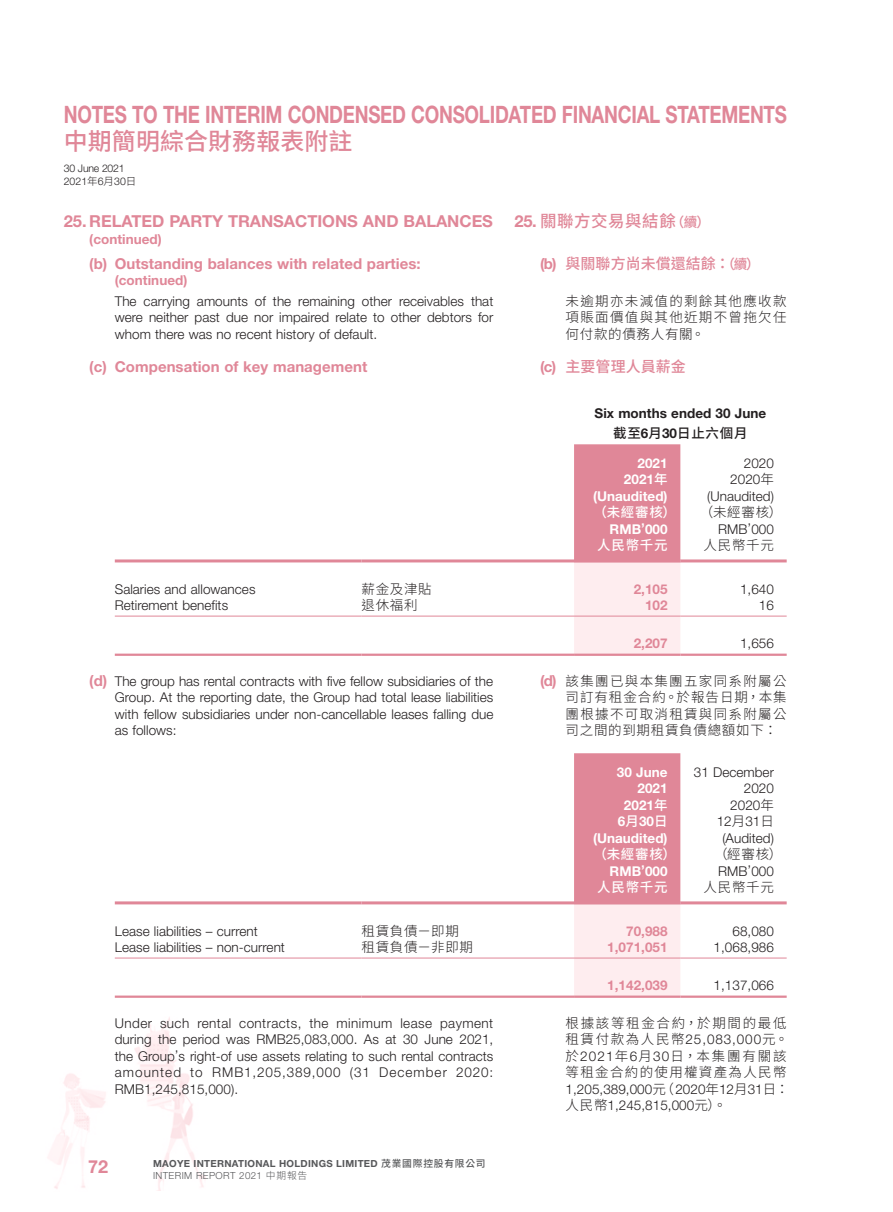
<style>
.page{position:relative;width:893px;height:1212px;background:#fff}
.page>*{position:absolute;margin:0;border:0;box-sizing:border-box;transform-origin:0 0}
.t1{font:700 24px "Helvetica Neue LT Std";letter-spacing:-.015em;color:#e08798;scale:.78 1}
.t2{font:500 24px "Source Han Sans TC";letter-spacing:.005em;color:#e08798}
.t3{font:700 18px "Helvetica Neue LT Std";color:#e08798}
.Heading_1{font:700 16.5px "Helvetica Neue LT Std";letter-spacing:-.005em;color:#e08798}
.C_Heading_1{font:500 16.5px "Source Han Sans TC";letter-spacing:.035em;color:#e08798}
.Heading_2{font:700 15px "Helvetica Neue LT Std";letter-spacing:.005em;color:#e08798}
.C_Heading_2{font:500 15px "Source Han Sans TC";letter-spacing:.005em;color:#e08798}
.Body_Text{font:300 13.5px/16.5px "Helvetica Neue LT Std";letter-spacing:.005em;color:#231f20;text-align:justify}
.C_Body_Text{font:300 13.5px/16.5px "Source Han Sans TC";letter-spacing:.1em;color:#231f20;text-align:justify}
.Body_Text-2{font:700 13.5px "Helvetica Neue LT Std";letter-spacing:.005em;color:#fff}
.Body_Text-3{font:300 13.5px "Source Han Sans TC";letter-spacing:.055em;color:#231f20}
.Body_Text-4{font:700 13.5px "Helvetica Neue LT Std";letter-spacing:.005em;color:#e08798}
.Body_Text-5{font:500 13.5px "Source Han Sans TC";letter-spacing:.055em;color:#fff}
.Body_Text-6{font:700 13.5px "Helvetica Neue LT Std";letter-spacing:.005em;color:#231f20}
.Heading_1-2{font:700 13.5px "Helvetica Neue LT Std";letter-spacing:.005em;color:#e08798}
.Heading_2-2{font:700 13.5px "Helvetica Neue LT Std";letter-spacing:.005em;color:#e08798}
.Body_Text-7{font:500 13.5px "Source Han Sans TC";letter-spacing:.055em;color:#231f20}
.t4{font:300 10.5px/14px "Helvetica Neue LT Std";letter-spacing:-.02em;color:#231f20}
.t5{font:700 9.75px/12px "Helvetica Neue LT Std";letter-spacing:.03em;color:#57585a}
.s1{font-family:"Source Han Sans TC"}
.s2{font-family:"Helvetica Neue LT Std";font-weight:700}
.s3{font-size:13.5px}
.s4{font-family:"Source Han Sans TC";font-weight:500}
.s5{font-weight:700;font-size:15px;color:#e08798}
.s6{font-family:"Helvetica Neue LT Std";font-weight:700;font-size:15px;color:#e08798}
.s7{font-family:"Helvetica Neue LT Std"}
.s8{font-weight:300}
.s9{font-family:"Source Han Sans TC";font-weight:300}
</style>
<div class="page">
<img style="left:48px;top:1073px;width:58px;height:116px">
<img style="left:134px;top:1017px;width:72px;height:173px">
<svg style="left:574px;top:444px;width:106px;height:210px;background:#edb3be"></svg>
<hr style="left:115px;top:559px;width:246px;height:3px;background:#e08798">
<hr style="left:361px;top:559px;width:213px;height:3px;background:#e08798">
<hr style="left:574px;top:559px;width:106px;height:3px;background:#e08798">
<hr style="left:680px;top:559px;width:107px;height:3px;background:#e08798">
<hr style="left:115px;top:616px;width:246px;height:1px;background:#e08798">
<hr style="left:361px;top:616px;width:213px;height:1px;background:#e08798">
<hr style="left:574px;top:616px;width:106px;height:1px;background:#e08798">
<hr style="left:680px;top:616px;width:107px;height:1px;background:#e08798">
<hr style="left:115px;top:654px;width:246px;height:2px;background:#e08798">
<hr style="left:361px;top:654px;width:213px;height:2px;background:#e08798">
<hr style="left:574px;top:654px;width:106px;height:2px;background:#e08798">
<hr style="left:680px;top:654px;width:107px;height:2px;background:#e08798">
<svg style="left:574px;top:753px;width:106px;height:242px;background:#ebadb8"></svg>
<hr style="left:115px;top:901px;width:246px;height:3px;background:#e08798">
<hr style="left:361px;top:901px;width:213px;height:3px;background:#e08798">
<hr style="left:574px;top:901px;width:106px;height:3px;background:#e08798">
<hr style="left:680px;top:901px;width:107px;height:3px;background:#e08798">
<hr style="left:115px;top:958px;width:246px;height:1px;background:#e08798">
<hr style="left:361px;top:958px;width:213px;height:1px;background:#e08798">
<hr style="left:574px;top:958px;width:106px;height:1px;background:#e08798">
<hr style="left:680px;top:958px;width:107px;height:1px;background:#e08798">
<hr style="left:115px;top:995px;width:246px;height:3px;background:#e08798">
<hr style="left:361px;top:995px;width:213px;height:3px;background:#e08798">
<hr style="left:574px;top:995px;width:106px;height:3px;background:#e08798">
<hr style="left:680px;top:995px;width:107px;height:3px;background:#e08798">
<h1 class="t1" style="left:64px;top:100px;width:929px">NOTES TO THE INTERIM CONDENSED CONSOLIDATED FINANCIAL STATEMENTS</h1>
<h1 class="t2" style="left:64px;top:128px;width:290px">中期簡明綜合財務報表附註</h1>
<p class="t4" style="left:64px;top:161px;width:74px">30 June 2021<br>2021<span class="s1">年</span>6<span class="s1">月</span>30<span class="s1">日</span></p>
<p class="Heading_1" style="left:64px;top:211px;width:431px">25. RELATED PARTY TRANSACTIONS AND BALANCES</p>
<p class="Heading_1-2" style="left:89px;top:230px;width:74px">(continued)</p>
<p class="Heading_2" style="left:89px;top:254px;width:333px">(b) Outstanding balances with related parties:</p>
<p class="Heading_2-2" style="left:115px;top:272px;width:74px">(continued)</p>
<p class="Body_Text" style="left:115px;top:293px;width:380px">The carrying amounts of the remaining other receivables that were neither past due nor impaired relate to other debtors for whom there was no recent history of default.</p>
<p class="Heading_2" style="left:89px;top:357px;width:280px">(c) Compensation of key management</p>
<p class="C_Heading_1" style="left:514px;top:212px;width:197px"><span class="s2">25.</span> 關聯方交易與結餘<span class="s3">（續）</span></p>
<p class="C_Heading_2" style="left:540px;top:255px;width:221px"><span class="s2">(b)</span> 與關聯方尚未償還結餘：<span class="s3">（續）</span></p>
<p class="C_Body_Text" style="left:566px;top:293px;width:223px">未逾期亦未減值的剩餘其他應收款項賬面價值與其他近期不曾拖欠任何付款的債務人有關。</p>
<p class="C_Heading_2" style="left:540px;top:358px;width:147px"><span class="s2">(c)</span> 主要管理人員薪金</p>
<p class="Body_Text-6" style="left:594px;top:404px;width:173px">Six months ended 30 June</p>
<p class="Body_Text-7" style="left:613px;top:426px;width:136px">截至<span class="s2">6</span>月<span class="s2">30</span>日止六個月</p>
<p class="Body_Text-2" style="left:637px;top:454px;width:32px">2021</p>
<p class="Body_Text" style="left:744px;top:454px;width:32px">2020</p>
<p class="Body_Text-2" style="left:624px;top:471px;width:45px">2021<span class="s4">年</span></p>
<p class="Body_Text" style="left:730px;top:471px;width:45px">2020<span class="s1">年</span></p>
<p class="Body_Text-2" style="left:593px;top:487px;width:76px">(Unaudited)</p>
<p class="Body_Text" style="left:707px;top:487px;width:68px">(Unaudited)</p>
<p class="Body_Text-5" style="left:594px;top:505px;width:84px">（未經審核）</p>
<p class="Body_Text-3" style="left:700px;top:505px;width:84px">（未經審核）</p>
<p class="Body_Text-2" style="left:610px;top:520px;width:59px">RMB’000</p>
<p class="Body_Text" style="left:718px;top:520px;width:57px">RMB’000</p>
<p class="Body_Text-5" style="left:597px;top:538px;width:72px">人民幣千元</p>
<p class="Body_Text-3" style="left:704px;top:538px;width:72px">人民幣千元</p>
<p class="Body_Text" style="left:115px;top:580px;width:142px">Salaries and allowances</p>
<p class="Body_Text-3" style="left:361px;top:581px;width:72px">薪金及津貼</p>
<p class="Body_Text-4" style="left:634px;top:581px;width:35px">2,105</p>
<p class="Body_Text" style="left:740px;top:580px;width:35px">1,640</p>
<p class="Body_Text" style="left:115px;top:597px;width:115px">Retirement benefits</p>
<p class="Body_Text-3" style="left:361px;top:598px;width:58px">退休福利</p>
<p class="Body_Text-4" style="left:645px;top:597px;width:24px">102</p>
<p class="Body_Text" style="left:759px;top:597px;width:17px">16</p>
<p class="Body_Text-4" style="left:634px;top:635px;width:35px">2,207</p>
<p class="Body_Text" style="left:740px;top:634px;width:35px">1,656</p>
<p class="Body_Text" style="left:115px;top:672px;width:380px;text-indent:-26px"><span class="s5">(d)</span> The group has rental contracts with five fellow subsidiaries of the Group. At the reporting date, the Group had total lease liabilities with fellow subsidiaries under non-cancellable leases falling due as follows:</p>
<p class="Body_Text-2" style="left:617px;top:763px;width:52px">30 June</p>
<p class="Body_Text-2" style="left:637px;top:780px;width:32px">2021</p>
<p class="C_Body_Text" style="left:566px;top:673px;width:223px;text-indent:-26px"><span class="s6">(d)</span> 該集團已與本集團五家同系附屬公司訂有租金合約。於報告日期，本集團根據不可取消租賃與同系附屬公司之間的到期租賃負債總額如下：</p>
<p class="Body_Text" style="left:694px;top:763px;width:82px">31 December</p>
<p class="Body_Text" style="left:744px;top:780px;width:32px">2020</p>
<p class="Body_Text-2" style="left:624px;top:796px;width:45px">2021<span class="s4">年</span></p>
<p class="Body_Text-2" style="left:618px;top:813px;width:51px">6<span class="s4">月</span>30<span class="s4">日</span></p>
<p class="Body_Text" style="left:730px;top:796px;width:45px">2020<span class="s1">年</span></p>
<p class="Body_Text" style="left:717px;top:813px;width:59px">12<span class="s1">月</span>31<span class="s1">日</span></p>
<p class="Body_Text-2" style="left:593px;top:829px;width:76px">(Unaudited)</p>
<p class="Body_Text" style="left:722px;top:829px;width:53px">(Audited)</p>
<p class="Body_Text-5" style="left:594px;top:846px;width:84px">（未經審核）</p>
<p class="Body_Text-3" style="left:714px;top:846px;width:70px">（經審核）</p>
<p class="Body_Text-2" style="left:610px;top:862px;width:59px">RMB’000</p>
<p class="Body_Text" style="left:718px;top:862px;width:57px">RMB’000</p>
<p class="Body_Text-5" style="left:597px;top:879px;width:72px">人民幣千元</p>
<p class="Body_Text-3" style="left:704px;top:879px;width:72px">人民幣千元</p>
<p class="Body_Text" style="left:115px;top:922px;width:144px">Lease liabilities – current</p>
<p class="Body_Text-3" style="left:361px;top:923px;width:99px">租賃負債－即期</p>
<p class="Body_Text-4" style="left:626px;top:922px;width:43px">70,988</p>
<p class="Body_Text" style="left:732px;top:922px;width:43px">68,080</p>
<p class="Body_Text" style="left:115px;top:939px;width:172px">Lease liabilities – non-current</p>
<p class="Body_Text-3" style="left:361px;top:940px;width:113px">租賃負債－非即期</p>
<p class="Body_Text-4" style="left:607px;top:939px;width:62px">1,071,051</p>
<p class="Body_Text" style="left:714px;top:939px;width:62px">1,068,986</p>
<p class="Body_Text-4" style="left:607px;top:976px;width:62px">1,142,039</p>
<p class="Body_Text" style="left:714px;top:976px;width:62px">1,137,066</p>
<p class="Body_Text" style="left:115px;top:1014px;width:380px">Under such rental contracts, the minimum lease payment during the period was RMB25,083,000. As at 30 June 2021, the Group’s right-of use assets relating to such rental contracts amounted to RMB1,205,389,000 (31 December 2020:<br>RMB1,245,815,000).</p>
<p class="C_Body_Text" style="left:566px;top:1015px;width:225px;text-align:left">根據該等租金合約，於期間的最低租賃付款為人民幣<span class="s7">25,083,000</span>元。於<span class="s7">2021</span>年<span class="s7">6</span>月<span class="s7">30</span>日，本集團有關該等租金合約的使用權資產為人民幣<br><span class="s7">1,205,389,000</span>元（<span class="s7">2020</span>年<span class="s7">12</span>月<span class="s7">31</span>日：人民幣<span class="s7">1,245,815,000</span>元）。</p>
<h2 class="t3" style="left:88px;top:1155px;width:22px">72</h2>
<p class="t5" style="left:153px;top:1157px;width:334px">MAOYE INTERNATIONAL HOLDINGS LIMITED <span class="s4">茂業國際控股有限公司<br></span><span class="s8">INTERIM REPORT 2021</span> <span class="s9">中期報告</span></p>
</div>
